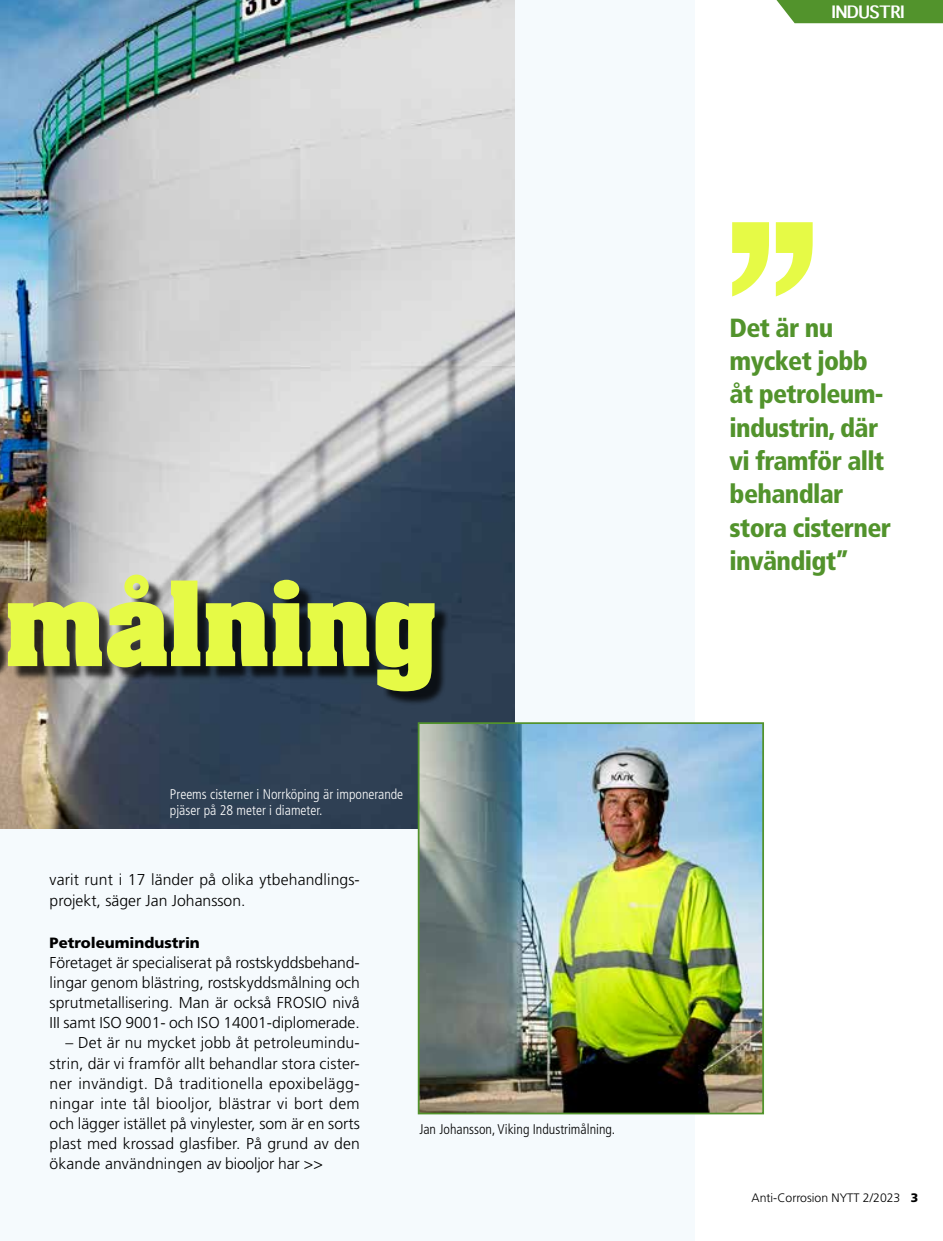
<style>
.page{position:relative;width:943px;height:1241px;background:#fff}
.page>*{position:absolute;margin:0;border:0;box-sizing:border-box;transform-origin:0 0}
.t1{font:700 99.75px "Aachen Std";color:#e6fa46}
.t2{font:900 condensed 26.25px/33.2px "Frutiger LT Std";letter-spacing:-.025em;color:#52932c}
.t3{font:700 16.28px "Thonburi";color:#fff}
.t4{font:300 15.75px/20.1px "Frutiger LT Std";color:#000;text-align:justify}
.t5{font:900 14.88px "Frutiger LT Std";color:#000}
.t6{font:300 condensed 14px/16.8px "Frutiger LT Std";color:#fff}
.t7{font:300 condensed 14px "Frutiger LT Std";color:#000}
.t8{font:300 12.25px "Frutiger LT Std";color:#000}
.s1{font-weight:900}
</style>
<div class="page">
<div style="left:0;top:0;width:694px;height:1240px;background:#f5fafd"></div>
<img style="left:0;top:0;width:514px;height:828px">
<svg style="left:732px;top:222px;width:80px;height:74px"></svg>
<div style="left:776px;top:0;width:167px;height:23px;background:#52932c"></div>
<div style="left:0;top:497px;width:449px;height:299px;background:#000;opacity:.75"></div>
<img style="left:421px;top:725px;width:340px;height:386px">
<div style="left:418px;top:722px;width:346px;height:392px;border:2px solid #52932c"></div>
<p class="t3" style="left:831px;top:3px;width:74px">INDUSTRI</p>
<h1 class="t1" style="left:5px;top:552px;width:434px">målning</h1>
<p class="t6" style="left:170px;top:785px;width:235px">Preems cisterner i Norrköping är imponerande pjäser på 28 meter i diameter.</p>
<p class="t4" style="left:50px;top:870px;width:310px">varit runt i 17 länder på olika ytbehandlings&shy;projekt, säger Jan Johansson.</p>
<p class="t5" style="left:50px;top:933px;width:152px">Petroleumindustrin</p>
<p class="t4" style="left:50px;top:952px;width:312px">Företaget är specialiserat på rostskyddsbehand&shy;lingar genom blästring, rostskyddsmålning och sprutmetallisering. Man är också FROSIO nivå III samt ISO 9001- och ISO 14001-diplomerade.</p>
<p class="t4" style="left:50px;top:1032px;width:312px;text-indent:16px">– Det är nu mycket jobb åt petroleumindu&shy;strin, där vi framför allt behandlar stora cister&shy;ner invändigt. Då traditionella epoxibelägg&shy;ningar inte tål biooljor, blästrar vi bort dem och lägger istället på vinylester, som är en sorts plast med krossad glasfiber. På grund av den ökande användningen av biooljor har &gt;&gt;</p>
<p class="t7" style="left:419px;top:1120px;width:197px">Jan Johansson, Viking Industrimålning.</p>
<h2 class="t2" style="left:729px;top:311px;width:163px">Det är nu mycket jobb åt petroleum&shy;industrin, där vi framför allt behandlar stora cisterner invändigt”</h2>
<p class="t8" style="left:751px;top:1190px;width:168px">Anti-Corrosion NYTT 2/2023 <span class="s1">3</span></p>
</div>
